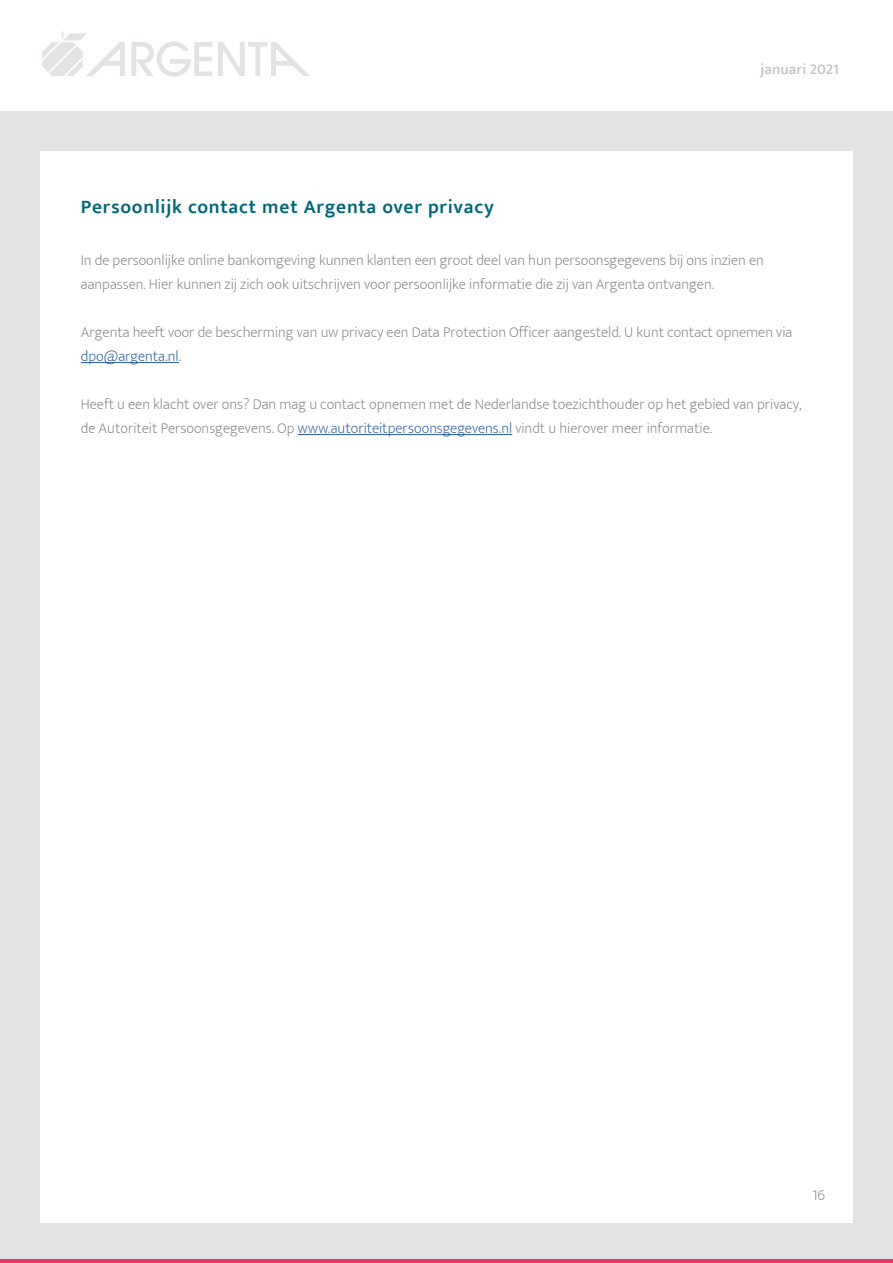
<style>
.page{position:relative;width:893px;height:1263px;background:#e1e3e3}
.page>*{position:absolute;margin:0;border:0;box-sizing:border-box;transform-origin:0 0}
.t1{font:600 19.5px "Ek Mukta";letter-spacing:.04em;color:#006779}
.t2{font:200 15px/24px "Ek Mukta";color:#818282}
.t3{font:600 15px "Ek Mukta";letter-spacing:.005em;color:#c6c5c7}
.s1{color:#275b9b}
</style>
<div class="page">
<div style="left:40px;top:151px;width:813px;height:1071px;background:#fff"></div>
<hr style="left:0;top:1260px;width:893px;height:3px;background:#e83965">
<div style="left:0;top:0;width:893px;height:111px;background:#fff"></div>
<svg style="left:131px;top:41px;width:81px;height:36px"></svg>
<svg style="left:218px;top:42px;width:92px;height:34px"></svg>
<svg style="left:42px;top:31px;width:83px;height:45px"></svg>
<hr style="left:81px;top:362px;width:98px;height:1px;background:#275b9b">
<hr style="left:298px;top:434px;width:214px;height:1px;background:#275b9b">
<p class="t3" style="left:761px;top:60px;width:80px">januari 2021</p>
<h1 class="t1" style="left:81px;top:195px;width:415px">Persoonlijk contact met Argenta over privacy</h1>
<p class="t2" style="left:81px;top:248px;width:685px">In de persoonlijke online bankomgeving kunnen klanten een groot deel van hun persoonsgegevens bij ons inzien en aanpassen. Hier kunnen zij zich ook uitschrijven voor persoonlijke informatie die zij van Argenta ontvangen.</p>
<p class="t2" style="left:81px;top:320px;width:713px">Argenta heeft voor de bescherming van uw privacy een Data Protection Officer aangesteld. U kunt contact opnemen via <span class="s1">dpo@argenta.nl</span>.</p>
<p class="t2" style="left:81px;top:392px;width:722px">Heeft u een klacht over ons? Dan mag u contact opnemen met de Nederlandse toezichthouder op het gebied van privacy, de Autoriteit Persoonsgegevens. Op <span class="s1">www.autoriteitpersoonsgegevens.nl</span> vindt u hierover meer informatie.</p>
<p class="t2" style="left:812px;top:1183px;width:14px">16</p>
</div>
